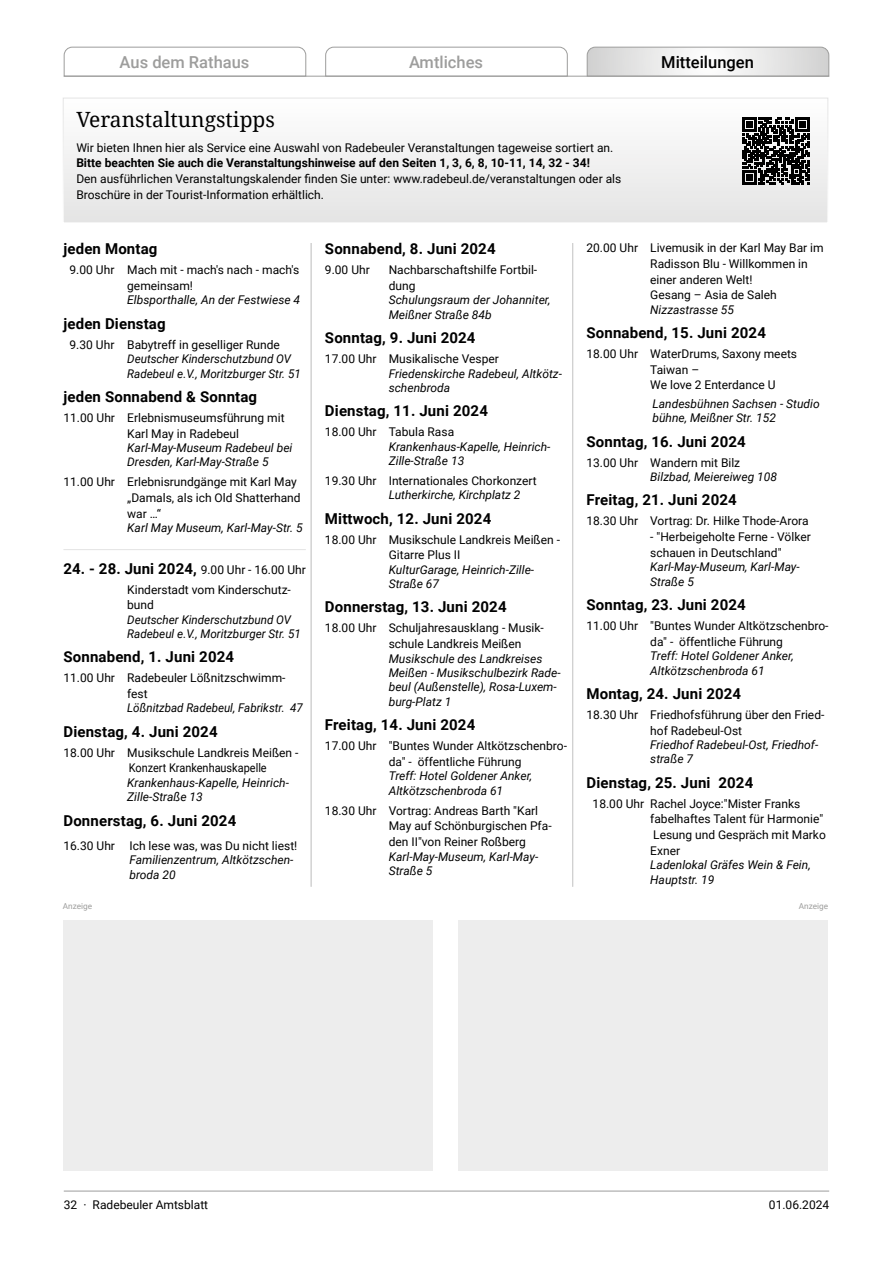
<style>
.page{position:relative;width:893px;height:1263px;background:#fff}
.page>*{position:absolute;margin:0;border:0;box-sizing:border-box;transform-origin:0 0}
.t1{font:21px "Droid Serif";color:#000}
.t2{font:500 16.5px "Roboto";color:#9d9d9c}
.t3{font:500 16.5px "Roboto";color:#000}
.t4{font:700 15px "Roboto";letter-spacing:.01em;color:#000}
.t5{font:12px/15.8px "Roboto";color:#000}
.t6{font:italic 12px/14.4px "Roboto";color:#000}
.t7{font:700 12px "Roboto";color:#000}
.t8{font:italic 12px "Roboto";color:#000;scale:.96 1}
.t9{font:8.25px "Roboto";color:#9d9d9c}
.s1{font-weight:400;font-size:12px}
</style>
<div class="page">
<div style="left:458px;top:920px;width:370px;height:251px;background:#ededed"></div>
<div style="left:63px;top:920px;width:370px;height:251px;background:#ededed"></div>
<svg style="left:63px;top:46px;width:244px;height:31px"></svg>
<svg style="left:325px;top:46px;width:243px;height:30px"></svg>
<svg style="left:586px;top:46px;width:244px;height:31px"></svg>
<hr style="left:64px;top:76px;width:765px;height:1px;background:#9d9d9c">
<hr style="left:64px;top:1191px;width:765px;height:1px;background:#9d9d9c">
<div style="left:63px;top:98px;width:765px;height:125px;background:#f1f1f1"></div>
<div style="left:63px;top:98px;width:765px;height:125px;border:1px solid #fff"></div>
<svg style="left:742px;top:117px;width:68px;height:68px"></svg>
<hr style="left:63px;top:549px;width:243px;height:1px;background:#e3e3e3">
<hr style="left:311px;top:243px;width:1px;height:644px;background:#d0d0d0">
<hr style="left:572px;top:243px;width:1px;height:644px;background:#d0d0d0">
<h2 class="t2" style="left:120px;top:50px;width:131px">Aus dem Rathaus</h2>
<h2 class="t2" style="left:409px;top:50px;width:76px">Amtliches</h2>
<h2 class="t3" style="left:661px;top:50px;width:94px">Mitteilungen</h2>
<h1 class="t1" style="left:76px;top:105px;width:200px">Veranstaltungstipps</h1>
<p class="t5" style="left:76px;top:139px;width:538px">Wir bieten Ihnen hier als Service eine Auswahl von Radebeuler Veranstaltungen tageweise sortiert an.</p>
<p class="t7" style="left:76px;top:155px;width:515px">Bitte beachten Sie auch die Veranstaltungshinweise auf den Seiten 1, 3, 6, 8, 10-11, 14, 32 - 34!</p>
<p class="t5" style="left:76px;top:171px;width:546px">Den ausführlichen Veranstaltungskalender finden Sie unter: www.radebeul.de/veranstaltungen oder als<br>Broschüre in der Tourist-Information erhältlich.</p>
<p class="t4" style="left:63px;top:238px;width:96px">jeden Montag</p>
<p class="t5" style="left:127px;top:262px;width:174px;text-indent:-58px">9.00 Uhr Mach mit - mach's nach - mach's gemeinsam!</p>
<p class="t6" style="left:127px;top:292px;width:174px">Elbsporthalle, An der Festwiese 4</p>
<p class="t4" style="left:63px;top:313px;width:104px">jeden Dienstag</p>
<p class="t5" style="left:70px;top:336px;width:212px">9.30 Uhr Babytreff in geselliger Runde</p>
<p class="t6" style="left:127px;top:351px;width:175px">Deutscher Kinderschutzbund OV<br>Radebeul e.V., Moritzburger Str. 51</p>
<p class="t4" style="left:63px;top:386px;width:195px">jeden Sonnabend &amp; Sonntag</p>
<p class="t5" style="left:127px;top:409px;width:159px;text-indent:-64px">11.00 Uhr Erlebnismuseumsführung mit<br>Karl May in Radebeul</p>
<p class="t6" style="left:127px;top:440px;width:167px">Karl-May-Museum Radebeul bei<br>Dresden, Karl-May-Straße 5</p>
<p class="t5" style="left:127px;top:474px;width:175px;text-indent:-64px">11.00 Uhr Erlebnisrundgänge mit Karl May „Damals, als ich Old Shatterhand war …“</p>
<p class="t6" style="left:127px;top:520px;width:177px">Karl May Museum, Karl-May-Str. 5</p>
<p class="t4" style="left:63px;top:558px;width:244px">24. - 28. Juni 2024, <span class="s1">9.00 Uhr - 16.00 Uhr</span></p>
<p class="t5" style="left:127px;top:581px;width:165px">Kinderstadt vom Kinderschutz&shy;bund</p>
<p class="t6" style="left:127px;top:612px;width:175px">Deutscher Kinderschutzbund OV<br>Radebeul e.V., Moritzburger Str. 51</p>
<p class="t4" style="left:63px;top:646px;width:172px">Sonnabend, 1. Juni 2024</p>
<p class="t5" style="left:127px;top:670px;width:160px;text-indent:-64px">11.00 Uhr Radebeuler Lößnitzschwimm&shy;fest</p>
<p class="t8" style="left:127px;top:700px;width:185px">Lößnitzbad Radebeul, Fabrikstr. 47</p>
<p class="t4" style="left:63px;top:721px;width:156px">Dienstag, 4. Juni 2024</p>
<p class="t5" style="left:129px;top:744px;width:171px;text-indent:-65px">18.00 Uhr Musikschule Landkreis Meißen -<br>Konzert Krankenhauskapelle</p>
<p class="t6" style="left:127px;top:775px;width:163px">Krankenhaus-Kapelle, Heinrich-<br>Zille-Straße 13</p>
<p class="t4" style="left:63px;top:810px;width:174px">Donnerstag, 6. Juni 2024</p>
<p class="t5" style="left:63px;top:837px;width:235px">16.30 Uhr Ich lese was, was Du nicht liest!</p>
<p class="t6" style="left:129px;top:852px;width:166px">Familienzentrum, Altkötzschen&shy;broda 20</p>
<p class="t4" style="left:325px;top:238px;width:172px">Sonnabend, 8. Juni 2024</p>
<p class="t5" style="left:325px;top:262px;width:46px">9.00 Uhr</p>
<p class="t5" style="left:389px;top:262px;width:150px">Nachbarschaftshilfe Fortbil&shy;dung</p>
<p class="t6" style="left:389px;top:292px;width:163px">Schulungsraum der Johanniter,<br>Meißner Straße 84b</p>
<p class="t4" style="left:325px;top:327px;width:152px">Sonntag, 9. Juni 2024</p>
<p class="t5" style="left:325px;top:350px;width:175px">17.00 Uhr Musikalische Vesper</p>
<p class="t6" style="left:389px;top:366px;width:175px">Friedenskirche Radebeul, Altkötz&shy;schenbroda</p>
<p class="t4" style="left:325px;top:400px;width:164px">Dienstag, 11. Juni 2024</p>
<p class="t5" style="left:325px;top:424px;width:131px">18.00 Uhr Tabula Rasa</p>
<p class="t6" style="left:389px;top:439px;width:163px">Krankenhaus-Kapelle, Heinrich-<br>Zille-Straße 13</p>
<p class="t5" style="left:325px;top:472px;width:213px">19.30 Uhr Internationales Chorkonzert</p>
<p class="t6" style="left:389px;top:487px;width:133px">Lutherkirche, Kirchplatz 2</p>
<p class="t4" style="left:325px;top:508px;width:168px">Mittwoch, 12. Juni 2024</p>
<p class="t5" style="left:389px;top:531px;width:173px;text-indent:-64px">18.00 Uhr Musikschule Landkreis Meißen -<br>Gitarre Plus II</p>
<p class="t6" style="left:389px;top:562px;width:147px">KulturGarage, Heinrich-Zille-<br>Straße 67</p>
<p class="t4" style="left:325px;top:597px;width:183px">Donnerstag, 13. Juni 2024</p>
<p class="t5" style="left:389px;top:620px;width:157px;text-indent:-64px">18.00 Uhr Schuljahresausklang - Musik&shy;schule Landkreis Meißen</p>
<p class="t6" style="left:389px;top:651px;width:173px">Musikschule des Landkreises<br>Meißen - Musikschulbezirk Rade&shy;beul (Außenstelle), Rosa-Luxem&shy;burg-Platz 1</p>
<p class="t4" style="left:325px;top:714px;width:152px">Freitag, 14. Juni 2024</p>
<p class="t5" style="left:389px;top:737px;width:180px;text-indent:-64px">17.00 Uhr "Buntes Wunder Altkötzschenbro&shy;da" - öffentliche Führung</p>
<p class="t6" style="left:389px;top:768px;width:145px">Treff: Hotel Goldener Anker,<br>Altkötzschenbroda 61</p>
<p class="t5" style="left:389px;top:802px;width:164px;text-indent:-64px">18.30 Uhr Vortrag: Andreas Barth "Karl<br>May auf Schönburgischen Pfa&shy;den II"von Reiner Roßberg</p>
<p class="t6" style="left:389px;top:849px;width:151px">Karl-May-Museum, Karl-May-<br>Straße 5</p>
<p class="t5" style="left:650px;top:239px;width:175px;text-indent:-64px">20.00 Uhr Livemusik in der Karl May Bar im<br>Radisson Blu - Willkommen in einer anderen Welt!<br>Gesang – Asia de Saleh</p>
<p class="t6" style="left:650px;top:302px;width:85px">Nizzastrasse 55</p>
<p class="t4" style="left:586px;top:322px;width:181px">Sonnabend, 15. Juni 2024</p>
<p class="t5" style="left:650px;top:345px;width:148px;text-indent:-64px">18.00 Uhr WaterDrums, Saxony meets<br>Taiwan –<br>We love 2 Enterdance U</p>
<p class="t6" style="left:652px;top:396px;width:169px">Landesbühnen Sachsen - Studio bühne, Meißner Str. 152</p>
<p class="t4" style="left:586px;top:431px;width:161px">Sonntag, 16. Juni 2024</p>
<p class="t5" style="left:586px;top:454px;width:155px">13.00 Uhr Wandern mit Bilz</p>
<p class="t6" style="left:650px;top:469px;width:128px">Bilzbad, Meiereiweg 108</p>
<p class="t4" style="left:586px;top:490px;width:152px">Freitag, 21. Juni 2024</p>
<p class="t5" style="left:586px;top:513px;width:224px">18.30 Uhr Vortrag: Dr. Hilke Thode-Arora</p>
<p class="t5" style="left:650px;top:529px;width:162px">- "Herbeigeholte Ferne - Völker schauen in Deutschland"</p>
<p class="t6" style="left:650px;top:559px;width:151px">Karl-May-Museum, Karl-May-<br>Straße 5</p>
<p class="t4" style="left:586px;top:594px;width:161px">Sonntag, 23. Juni 2024</p>
<p class="t5" style="left:650px;top:617px;width:180px;text-indent:-64px">11.00 Uhr "Buntes Wunder Altkötzschenbro&shy;da" - öffentliche Führung</p>
<p class="t6" style="left:650px;top:648px;width:145px">Treff: Hotel Goldener Anker,<br>Altkötzschenbroda 61</p>
<p class="t4" style="left:586px;top:683px;width:156px">Montag, 24. Juni 2024</p>
<p class="t5" style="left:650px;top:706px;width:176px;text-indent:-64px">18.30 Uhr Friedhofsführung über den Fried&shy;hof Radebeul-Ost</p>
<p class="t6" style="left:650px;top:737px;width:170px">Friedhof Radebeul-Ost, Friedhof&shy;straße 7</p>
<p class="t4" style="left:586px;top:772px;width:168px">Dienstag, 25. Juni 2024</p>
<p class="t5" style="left:650px;top:795px;width:177px;text-indent:-58px">18.00 Uhr Rachel Joyce:"Mister Franks fabelhaftes Talent für Harmonie"<br>Lesung und Gespräch mit Marko<br>Exner</p>
<p class="t6" style="left:650px;top:857px;width:162px">Ladenlokal Gräfes Wein &amp; Fein,<br>Hauptstr. 19</p>
<p class="t9" style="left:63px;top:900px;width:31px">Anzeige</p>
<p class="t9" style="left:799px;top:900px;width:31px">Anzeige</p>
<p class="t5" style="left:64px;top:1197px;width:146px">32 · Radebeuler Amtsblatt</p>
<p class="t5" style="left:769px;top:1197px;width:62px">01.06.2024</p>
</div>
